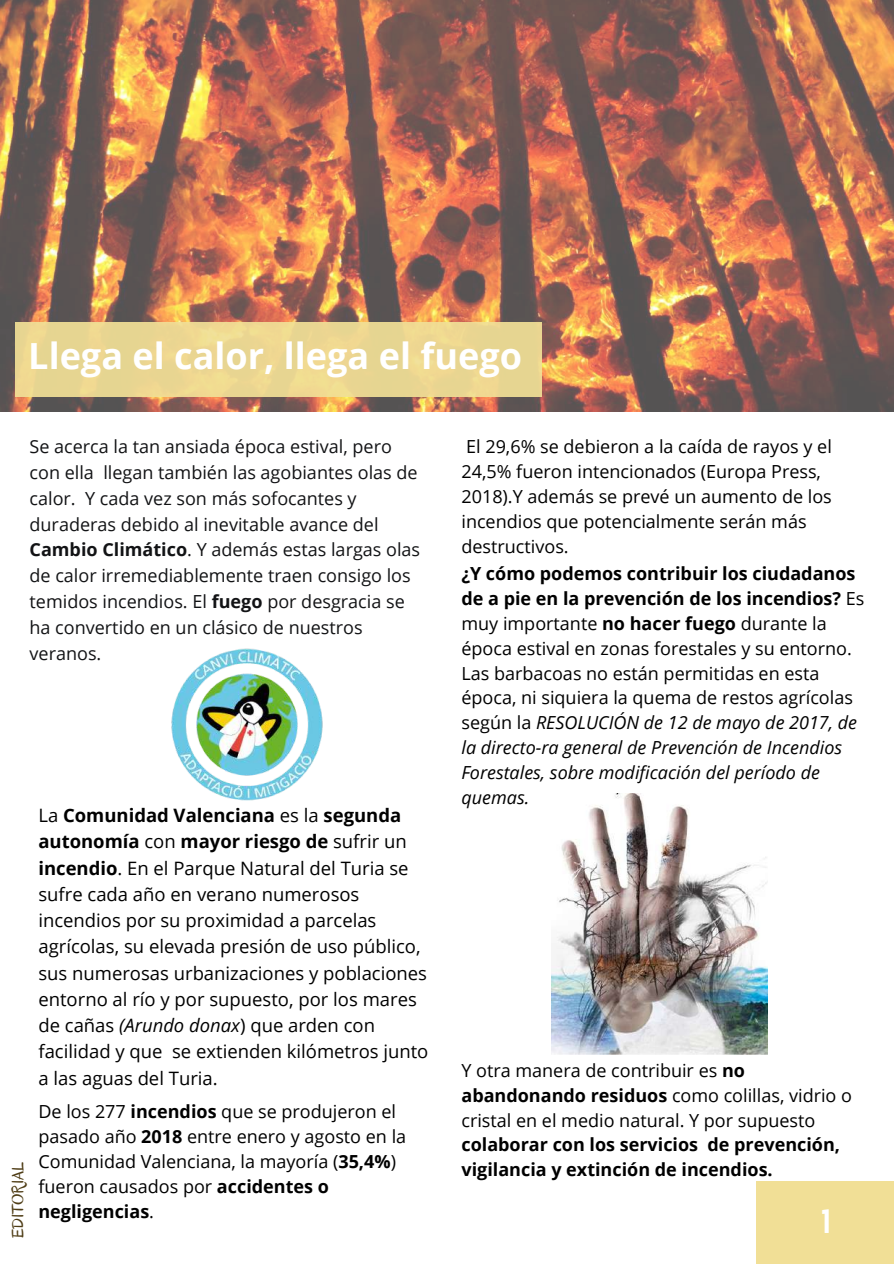
<style>
.page{position:relative;width:894px;height:1264px;background:#fff}
.page>*{position:absolute;margin:0;border:0;box-sizing:border-box;transform-origin:0 0}
.t1{font:700 36px "Open Sans";color:#fff}
.t2{font:29.85px "Norwester";color:#fff}
.t3{font:18.45px/26.2px "Open Sans";color:#000}
.t4{font:18px/24.9px "Open Sans";color:#000}
.t5{font:18px/26px "Open Sans";color:#121315}
.t6{font:700 18px/24.9px "Open Sans";color:#000}
.t7{font:16.5px "Oregano";color:#4f3d16}
.s1{font-weight:700}
.s2{font-style:italic}
</style>
<div class="page">
<img style="left:171px;top:648px;width:152px;height:153px">
<div style="left:756px;top:1181px;width:137px;height:82px;background:#f1df96"></div>
<img style="left:0;top:0;width:893px;height:411px">
<div style="left:508px;top:322px;width:33px;height:74px;background:#e6d591"></div>
<div style="left:48px;top:322px;width:460px;height:74px;background:#ead591"></div>
<div style="left:15px;top:322px;width:33px;height:74px;background:#edd691"></div>
<img style="left:551px;top:793px;width:216px;height:261px">
<h1 class="t1" style="left:28px;top:330px;width:495px">Llega el calor, llega el fuego</h1>
<p class="t5" style="left:30px;top:433px;width:392px">Se acerca la tan ansiada época estival, pero con ella llegan también las agobiantes olas de calor. Y cada vez son más sofocantes y duraderas debido al inevitable avance del <span class="s1">Cambio Climático</span>. Y además estas largas olas de calor irremediablemente traen consigo los temidos incendios. El <span class="s1">fuego</span> por desgracia se ha convertido en un clásico de nuestros veranos.</p>
<p class="t7" style="left:7px;top:1238px;width:78px;rotate:-90deg">EDITORIAL</p>
<p class="t3" style="left:38px;top:801px;width:391px">La <span class="s1">Comunidad Valenciana</span> es la <span class="s1">segunda autonomía</span> con <span class="s1">mayor riesgo de</span> sufrir un <span class="s1">incendio</span>. En el Parque Natural del Turia se sufre cada año en verano numerosos incendios por su proximidad a parcelas agrícolas, su elevada presión de uso público, sus numerosas urbanizaciones y poblaciones entorno al río y por supuesto, por los mares de cañas <span class="s2">(Arundo donax</span>) que arden con facilidad y que se extienden kilómetros junto a las aguas del Turia.</p>
<p class="t4" style="left:38px;top:1098px;width:369px">De los 277 <span class="s1">incendios</span> que se produjeron el pasado año <span class="s1">2018</span> entre enero y agosto en la Comunidad Valenciana, la mayoría (<span class="s1">35,4%</span>) fueron causados por <span class="s1">accidentes o negligencias</span>.</p>
<p class="t4" style="left:461px;top:434px;width:372px">El 29,6% se debieron a la caída de rayos y el 24,5% fueron intencionados (Europa Press, 2018).Y además se prevé un aumento de los incendios que potencialmente serán más destructivos.</p>
<p class="t4" style="left:461px;top:560px;width:404px"><span class="s1">¿Y cómo podemos contribuir los ciudadanos de a pie en la prevención de los incendios?</span> Es muy importante <span class="s1">no hacer fuego</span> durante la época estival en zonas forestales y su entorno.<br>Las barbacoas no están permitidas en esta época, ni siquiera la quema de restos agrícolas según la <span class="s2">RESOLUCIÓN de 12 de mayo de 2017, de la directo-ra general de Prevención de Incendios Forestales, sobre modificación del período de quemas.</span></p>
<p class="t4" style="left:461px;top:1057px;width:392px">Y otra manera de contribuir es <span class="s1">no abandonando residuos</span> como colillas, vidrio o cristal en el medio natural. Y por supuesto</p>
<p class="t6" style="left:461px;top:1131px;width:380px">colaborar con los servicios de prevención, vigilancia y extinción de incendios.</p>
<h2 class="t2" style="left:820px;top:1206px;width:11px">1</h2>
</div>
